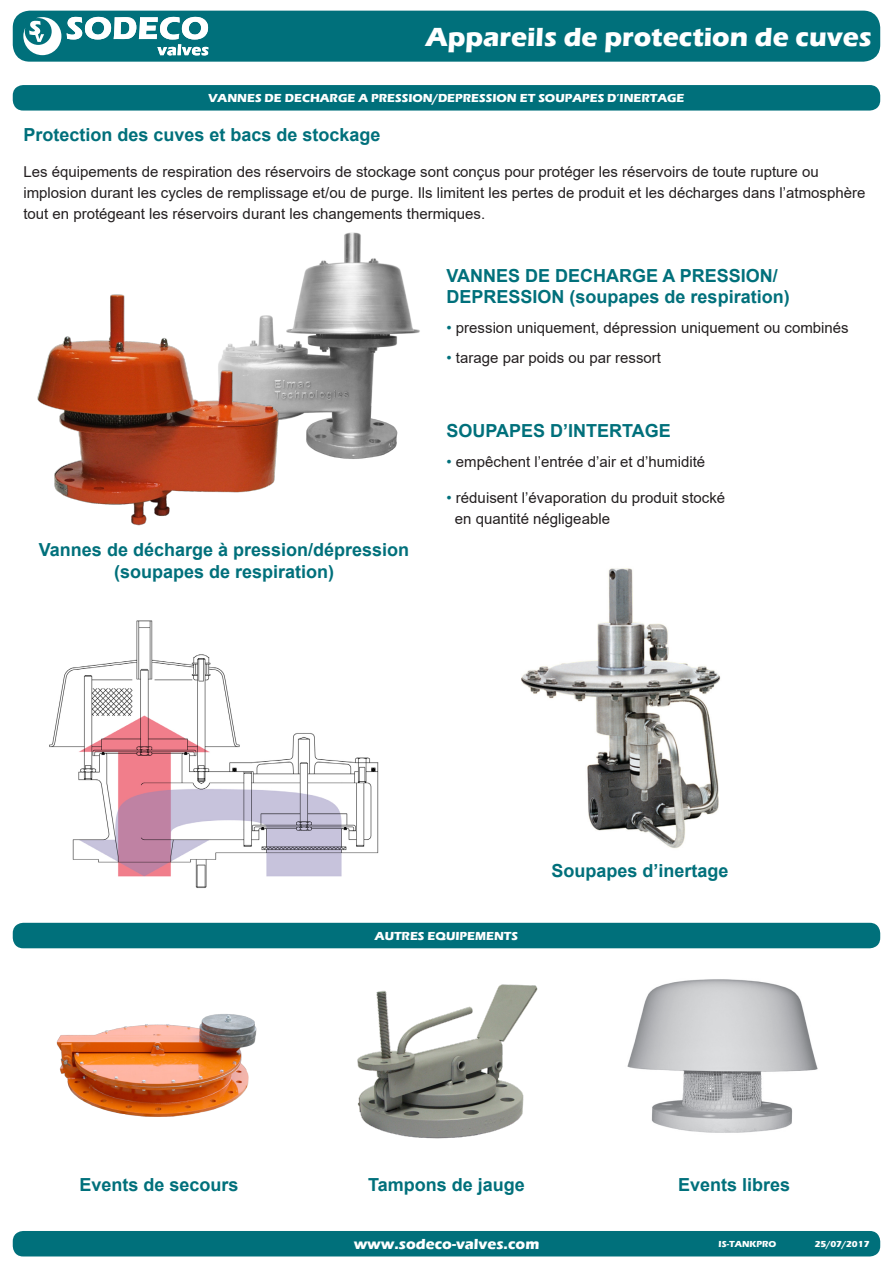
<style>
.page{position:relative;width:893px;height:1263px;background:#fff}
.page>*{position:absolute;margin:0;border:0;box-sizing:border-box;transform-origin:0 0}
.t1{font:700 27px "Eras ITC";color:#fff}
.t2{font:700 18px/21.6px "Arial";color:#00707b}
.t3{font:15px/21px "Arial";color:#231f20}
.t4{font:700 15px "Eras ITC";color:#fff}
.t5{font:700 12px "Eras ITC";color:#fff}
.t6{font:700 9px "Eras ITC";color:#fff}
.s1{color:#00707b}
</style>
<div class="page">
<div style="left:13px;top:1231px;width:867px;height:25px;background:#00707b;border-radius:10px"></div>
<div style="left:13px;top:11px;width:867px;height:51px;background:#00707b;border-radius:17px"></div>
<div style="left:13px;top:85px;width:867px;height:26px;background:#00707b;border-radius:10px"></div>
<div style="left:13px;top:923px;width:867px;height:25px;background:#00707b;border-radius:10px"></div>
<img style="left:56px;top:1014px;width:201px;height:103px">
<img style="left:521px;top:568px;width:200px;height:280px">
<img style="left:49px;top:620px;width:330px;height:268px">
<img style="left:357px;top:984px;width:181px;height:155px">
<img style="left:627px;top:979px;width:191px;height:154px">
<img style="left:294px;top:232px;width:126px;height:227px">
<img style="left:37px;top:294px;width:257px;height:232px">
<svg style="left:23px;top:17px;width:38px;height:38px"></svg>
<svg style="left:67px;top:17px;width:141px;height:38px"></svg>
<p class="t1" style="left:426px;top:21px;width:447px">Appareils de protection de cuves</p>
<p class="t5" style="left:209px;top:91px;width:477px">VANNES DE DECHARGE A PRESSION/DEPRESSION ET SOUPAPES D’INERTAGE</p>
<p class="t2" style="left:23px;top:124px;width:359px">Protection des cuves et bacs de stockage</p>
<p class="t3" style="left:23px;top:161px;width:844px">Les équipements de respiration des réservoirs de stockage sont conçus pour protéger les réservoirs de toute rupture ou implosion durant les cycles de remplissage et/ou de purge. Ils limitent les pertes de produit et les décharges dans l’atmosphère tout en protégeant les réservoirs durant les changements thermiques.</p>
<p class="t2" style="left:447px;top:265px;width:345px">VANNES DE DECHARGE A PRESSION/<br>DEPRESSION (soupapes de respiration)</p>
<p class="t3" style="left:447px;top:318px;width:404px"><span class="s1">•</span> pression uniquement, dépression uniquement ou combinés</p>
<p class="t3" style="left:447px;top:348px;width:216px"><span class="s1">•</span> tarage par poids ou par ressort</p>
<p class="t2" style="left:39px;top:539px;width:372px;text-align:center">Vannes de décharge à pression/dépression (soupapes de respiration)</p>
<p class="t2" style="left:447px;top:420px;width:226px">SOUPAPES D’INTERTAGE</p>
<p class="t3" style="left:447px;top:451px;width:260px"><span class="s1">•</span> empêchent l’entrée d’air et d’humidité</p>
<p class="t3" style="left:455px;top:487px;width:272px;text-indent:-8px"><span class="s1">•</span> réduisent l’évaporation du produit stocké en quantité négligeable</p>
<p class="t2" style="left:552px;top:860px;width:179px">Soupapes d’inertage</p>
<p class="t2" style="left:79px;top:1174px;width:161px">Events de secours</p>
<p class="t5" style="left:375px;top:929px;width:145px">AUTRES EQUIPEMENTS</p>
<p class="t2" style="left:368px;top:1174px;width:158px">Tampons de jauge</p>
<p class="t2" style="left:678px;top:1174px;width:114px">Events libres</p>
<p class="t4" style="left:354px;top:1235px;width:187px">www.sodeco-valves.com</p>
<p class="t6" style="left:719px;top:1239px;width:59px">IS-TANKPRO</p>
<p class="t6" style="left:815px;top:1239px;width:56px">25/07/2017</p>
</div>
